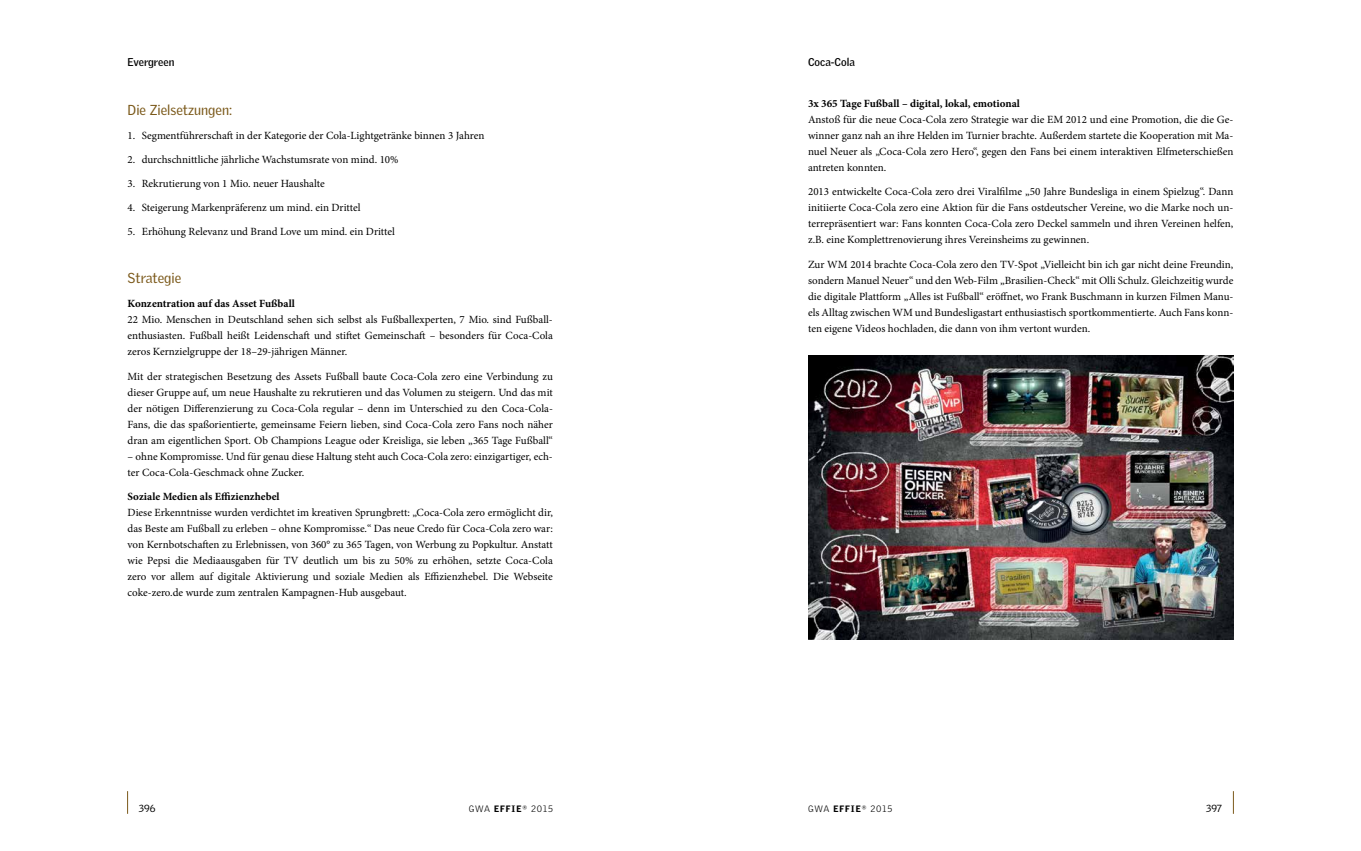
<style>
.page{position:relative;width:1361px;height:851px;background:#fff}
.page>*{position:absolute;margin:0;border:0;box-sizing:border-box;transform-origin:0 0}
.t1{font:14px "Griffith Gothic";color:#7b591a}
.t2{font:11px/16px "Minion Pro";color:#000;text-align:justify}
.t3{font:700 11px "Minion Pro";color:#000}
.t4{font:700 11px "Griffith Gothic";color:#000}
.t5{font:10px "Griffith Gothic";color:#000}
.t6{font:300 9px "Griffith Gothic";letter-spacing:.08em;color:#000}
.s1{font-weight:900}
.s2{font-weight:400}
</style>
<div class="page">
<svg style="left:127px;top:791px;width:1px;height:22px"></svg>
<svg style="left:1233px;top:791px;width:1px;height:22px"></svg>
<img style="left:808px;top:355px;width:425px;height:284px">
<p class="t4" style="left:128px;top:55px;width:48px">Evergreen</p>
<p class="t4" style="left:808px;top:55px;width:48px">Coca-Cola</p>
<p class="t1" style="left:128px;top:102px;width:106px">Die Zielsetzungen:</p>
<p class="t2" style="left:128px;top:128px;width:358px">1. Segmentführerschaft in der Kategorie der Cola-Lightgetränke binnen 3 Jahren</p>
<p class="t2" style="left:128px;top:152px;width:272px">2. durchschnittliche jährliche Wachstumsrate von mind. 10%</p>
<p class="t2" style="left:128px;top:176px;width:199px">3. Rekrutierung von 1 Mio. neuer Haushalte</p>
<p class="t2" style="left:128px;top:200px;width:234px">4. Steigerung Markenpräferenz um mind. ein Drittel</p>
<p class="t2" style="left:128px;top:224px;width:269px">5. Erhöhung Relevanz und Brand Love um mind. ein Drittel</p>
<p class="t1" style="left:128px;top:270px;width:55px">Strategie</p>
<p class="t3" style="left:128px;top:296px;width:169px">Konzentration auf das Asset Fußball</p>
<p class="t2" style="left:128px;top:312px;width:427px">22 Mio. Menschen in Deutschland sehen sich selbst als Fußballexperten, 7 Mio. sind Fußball&shy;enthusiasten. Fußball heißt Leidenschaft und stiftet Gemeinschaft – besonders für Coca-Cola zeros Kernzielgruppe der 18–29-jährigen Männer.</p>
<p class="t2" style="left:128px;top:368px;width:427px">Mit der strategischen Besetzung des Assets Fußball baute Coca-Cola zero eine Verbindung zu dieser Gruppe auf, um neue Haushalte zu rekrutieren und das Volumen zu steigern. Und das mit der nötigen Differenzierung zu Coca-Cola regular – denn im Unterschied zu den Coca-Cola-Fans, die das spaßorientierte, gemeinsame Feiern lieben, sind Coca-Cola zero Fans noch näher dran am eigentlichen Sport. Ob Champions League oder Kreisliga, sie leben „365 Tage Fußball“</p>
<p class="t2" style="left:128px;top:448px;width:427px">– ohne Kompromisse. Und für genau diese Haltung steht auch Coca-Cola zero: einzigartiger, ech&shy;ter Coca-Cola-Geschmack ohne Zucker.</p>
<p class="t3" style="left:128px;top:488px;width:153px">Soziale Medien als Effizienzhebel</p>
<p class="t2" style="left:128px;top:504px;width:427px">Diese Erkenntnisse wurden verdichtet im kreativen Sprungbrett: „Coca-Cola zero ermöglicht dir, das Beste am Fußball zu erleben – ohne Kompromisse.“ Das neue Credo für Coca-Cola zero war: von Kernbotschaften zu Erlebnissen, von 360° zu 365 Tagen, von Werbung zu Popkultur. Anstatt wie Pepsi die Mediaausgaben für TV deutlich um bis zu 50% zu erhöhen, setzte Coca-Cola zero vor allem auf digitale Aktivierung und soziale Medien als Effizienzhebel. Die Webseite coke-zero.de wurde zum zentralen Kampagnen-Hub ausgebaut.</p>
<p class="t3" style="left:808px;top:96px;width:213px">3x 365 Tage Fußball – digital, lokal, emotional</p>
<p class="t2" style="left:808px;top:112px;width:427px">Anstoß für die neue Coca-Cola zero Strategie war die EM 2012 und eine Promotion, die die Ge&shy;winner ganz nah an ihre Helden im Turnier brachte. Außerdem startete die Kooperation mit Ma&shy;nuel Neuer als „Coca-Cola zero Hero“, gegen den Fans bei einem interaktiven Elfmeterschießen antreten konnten.</p>
<p class="t2" style="left:808px;top:184px;width:427px">2013 entwickelte Coca-Cola zero drei Viralfilme „50 Jahre Bundesliga in einem Spielzug“. Dann initiierte Coca-Cola zero eine Aktion für die Fans ostdeutscher Vereine, wo die Marke noch un&shy;terrepräsentiert war: Fans konnten Coca-Cola zero Deckel sammeln und ihren Vereinen helfen, z.B. eine Komplettrenovierung ihres Vereinsheims zu gewinnen.</p>
<p class="t2" style="left:808px;top:256px;width:427px">Zur WM 2014 brachte Coca-Cola zero den TV-Spot „Vielleicht bin ich gar nicht deine Freundin, sondern Manuel Neuer“ und den Web-Film „Brasilien-Check“ mit Olli Schulz. Gleichzeitig wurde die digitale Plattform „Alles ist Fußball“ eröffnet, wo Frank Buschmann in kurzen Filmen Manu&shy;els Alltag zwischen WM und Bundesligastart enthusiastisch sportkommentierte. Auch Fans konn&shy;ten eigene Videos hochladen, die dann von ihm vertont wurden.</p>
<p class="t5" style="left:139px;top:802px;width:18px">396</p>
<p class="t6" style="left:469px;top:803px;width:86px">GWA <span class="s1">EFFIE</span><span class="s2">®</span> 2015</p>
<p class="t6" style="left:808px;top:803px;width:86px">GWA <span class="s1">EFFIE</span><span class="s2">®</span> 2015</p>
<p class="t5" style="left:1206px;top:802px;width:17px">397</p>
</div>
